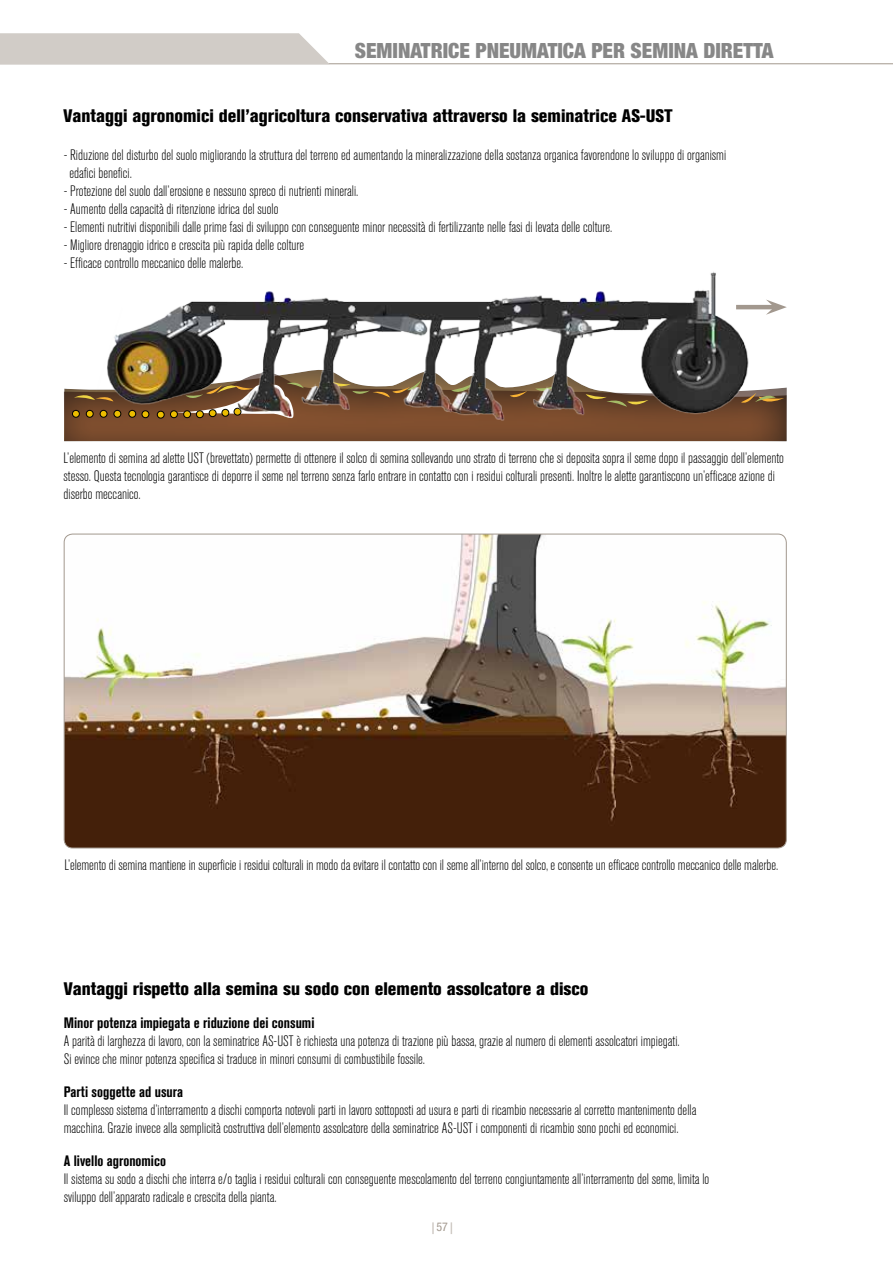
<style>
.page{position:relative;width:893px;height:1263px;background:#fff}
.page>*{position:absolute;margin:0;border:0;box-sizing:border-box;transform-origin:0 0}
.t1{font:900 condensed 21px "Helvetica Neue LT Std";color:#878787}
.t2{font:18px "Akzidenz Grotesk BQ X Bd Cnd Alt";color:#000}
.t3{font:300 condensed 15px/18px "Akzidenz Grotesk BQ";color:#000}
.t4{font:15px "Akzidenz Grotesk BQ Bd Cnd Alt";color:#000}
.t5{font:condensed 12px "Helvetica Neue LT Std";color:#a2988e}
</style>
<div class="page">
<svg style="left:432px;top:1222px;width:2px;height:12px"></svg>
<svg style="left:451px;top:1222px;width:1px;height:12px"></svg>
<hr style="left:0;top:63px;width:893px;height:1px;background:#a2988e">
<svg style="left:0;top:33px;width:330px;height:31px;background:#d3ceca"></svg>
<div style="left:62px;top:371px;width:726px;height:70px;background:#000;opacity:.75"></div>
<svg style="left:74px;top:391px;width:19px;height:11px"></svg>
<hr style="left:736px;top:305px;width:38px;height:4px;background:#a2988e">
<svg style="left:766px;top:300px;width:21px;height:15px"></svg>
<div style="left:86px;top:410px;width:7px;height:7px;background:#ecbd00;border-radius:50%"></div>
<div style="left:86px;top:410px;width:7px;height:7px;border:1px solid #000;border-radius:50%"></div>
<div style="left:72px;top:410px;width:7px;height:7px;background:#ecbd00;border-radius:50%"></div>
<div style="left:72px;top:410px;width:8px;height:7px;border:1px solid #000;border-radius:50%"></div>
<svg style="left:754px;top:391px;width:30px;height:16px"></svg>
<img style="left:93px;top:272px;width:661px;height:170px">
<img style="left:64px;top:534px;width:722px;height:314px">
<h1 class="t1" style="left:355px;top:38px;width:420px">SEMINATRICE PNEUMATICA PER SEMINA DIRETTA</h1>
<p class="t2" style="left:63px;top:105px;width:611px">Vantaggi agronomici dell’agricoltura conservativa attraverso la seminatrice AS-UST</p>
<p class="t3" style="left:69px;top:146px;width:658px;text-indent:-6px">- Riduzione del disturbo del suolo migliorando la struttura del terreno ed aumentando la mineralizzazione della sostanza organica favorendone lo sviluppo di organismi edafici benefici.</p>
<p class="t3" style="left:64px;top:182px;width:296px">- Protezione del suolo dall’erosione e nessuno spreco di nutrienti minerali.</p>
<p class="t3" style="left:64px;top:200px;width:216px">- Aumento della capacità di ritenzione idrica del suolo</p>
<p class="t3" style="left:64px;top:218px;width:550px">- Elementi nutritivi disponibili dalle prime fasi di sviluppo con conseguente minor necessità di fertilizzante nelle fasi di levata delle colture.</p>
<p class="t3" style="left:64px;top:236px;width:242px">- Migliore drenaggio idrico e crescita più rapida delle colture</p>
<p class="t3" style="left:64px;top:254px;width:181px">- Efficace controllo meccanico delle malerbe.</p>
<p class="t3" style="left:64px;top:449px;width:722px">L’elemento di semina ad alette UST (brevettato) permette di ottenere il solco di semina sollevando uno strato di terreno che si deposita sopra il seme dopo il passaggio dell’elemento stesso. Questa tecnologia garantisce di deporre il seme nel terreno senza farlo entrare in contatto con i residui colturali presenti. Inoltre le alette garantiscono un’efficace azione di diserbo meccanico.</p>
<p class="t3" style="left:64px;top:856px;width:715px">L’elemento di semina mantiene in superficie i residui colturali in modo da evitare il contatto con il seme all’interno del solco, e consente un efficace controllo meccanico delle malerbe.</p>
<p class="t2" style="left:64px;top:978px;width:526px">Vantaggi rispetto alla semina su sodo con elemento assolcatore a disco</p>
<p class="t4" style="left:64px;top:1014px;width:252px">Minor potenza impiegata e riduzione dei consumi</p>
<p class="t3" style="left:64px;top:1032px;width:617px">A parità di larghezza di lavoro, con la seminatrice AS-UST è richiesta una potenza di trazione più bassa, grazie al numero di elementi assolcatori impiegati.<br>Si evince che minor potenza specifica si traduce in minori consumi di combustibile fossile.</p>
<p class="t4" style="left:64px;top:1083px;width:121px">Parti soggette ad usura</p>
<p class="t3" style="left:64px;top:1101px;width:634px">Il complesso sistema d’interramento a dischi comporta notevoli parti in lavoro sottoposti ad usura e parti di ricambio necessarie al corretto mantenimento della macchina. Grazie invece alla semplicità costruttiva dell’elemento assolcatore della seminatrice AS-UST i componenti di ricambio sono pochi ed economici.</p>
<p class="t4" style="left:64px;top:1152px;width:104px">A livello agronomico</p>
<p class="t3" style="left:64px;top:1170px;width:647px">Il sistema su sodo a dischi che interra e/o taglia i residui colturali con conseguente mescolamento del terreno congiuntamente all’interramento del seme, limita lo sviluppo dell’apparato radicale e crescita della pianta.</p>
<p class="t5" style="left:436px;top:1220px;width:13px">57</p>
</div>
